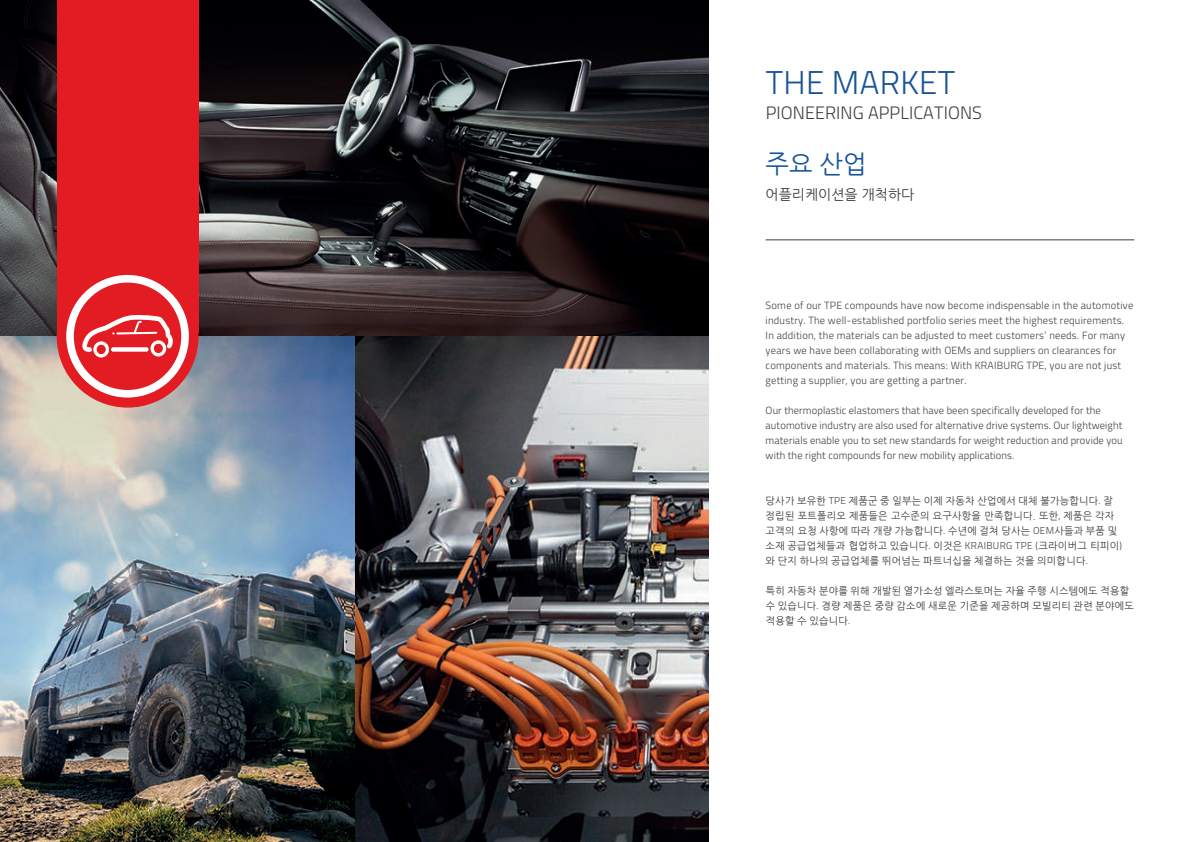
<style>
.page{position:relative;width:1191px;height:842px;background:#fff}
.page>*{position:absolute;margin:0;border:0;box-sizing:border-box;transform-origin:0 0}
.t1{font:300 33px "Titillium Web";letter-spacing:.01em;color:#165398}
.t2{font:25px "Nanum Gothic";color:#165398}
.t3{font:300 18px "Titillium Web";letter-spacing:.005em;color:#3e3e3f}
.t4{font:14px "Nanum Gothic";color:#3e3e3f}
.t5{font:300 10.5px/15px "Titillium Web";letter-spacing:.02em;color:#3e3e3f}
.t6{font:10px/15px "Nanum Gothic";letter-spacing:.03em;color:#3e3e3f}
.s1{font-family:"Titillium Web";font-weight:300}
</style>
<div class="page">
<img style="left:0;top:0;width:709px;height:842px">
<hr style="left:765px;top:240px;width:369px;height:1px;background:#3e3e3f">
<div style="left:57px;top:0;width:141px;height:333px;background:#e31b22"></div>
<div style="left:57px;top:266px;width:141px;height:142px;background:#e31b22;border-radius:50%"></div>
<svg style="left:66px;top:275px;width:123px;height:123px"></svg>
<h1 class="t1" style="left:766px;top:58px;width:191px">THE MARKET</h1>
<h3 class="t3" style="left:765px;top:99px;width:218px">PIONEERING APPLICATIONS</h3>
<h2 class="t2" style="left:765px;top:152px;width:102px">주요 산업</h2>
<h3 class="t4" style="left:765px;top:188px;width:150px">어플리케이션을 개척하다</h3>
<p class="t5" style="left:765px;top:297px;width:369px">Some of our TPE compounds have now become indispensable in the automotive industry. The well-established portfolio series meet the highest requirements.<br>In addition, the materials can be adjusted to meet customers’ needs. For many years we have been collaborating with OEMs and suppliers on clearances for components and materials. This means: With KRAIBURG TPE, you are not just getting a supplier, you are getting a partner.</p>
<p class="t5" style="left:765px;top:402px;width:358px">Our thermoplastic elastomers that have been specifically developed for the automotive industry are also used for alternative drive systems. Our lightweight materials enable you to set new standards for weight reduction and provide you with the right compounds for new mobility applications.</p>
<p class="t6" style="left:765px;top:494px;width:358px">당사가 보유한 <span class="s1">TPE</span> 제품군 중 일부는 이제 자동차 산업에서 대체 불가능합니다<span class="s1">.</span> 잘 정립된 포트폴리오 제품들은 고수준의 요구사항을 만족합니다. 또한<span class="s1">,</span> 제품은 각자 고객의 요청 사항에 따라 개량 가능합니다<span class="s1">.</span> 수년에 걸쳐 당사는 <span class="s1">OEM</span>사들과 부품 및 소재 공급업체들과 협업하고 있습니다<span class="s1">.</span> 이것은 <span class="s1">KRAIBURG TPE (</span>크라이버그 티피이<span class="s1">) </span>와 단지 하나의 공급업체를 뛰어넘는 파트너십을 체결하는 것을 의미합니다<span class="s1">.</span></p>
<p class="t6" style="left:765px;top:584px;width:370px">특히 자동차 분야를 위해 개발된 열가소성 엘라스토머는 자율 주행 시스템에도 적용할 수 있습니다<span class="s1">.</span> 경량 제품은 중량 감소에 새로운 기준을 제공하며 모빌리티 관련 분야에도 적용할 수 있습니다<span class="s1">.</span></p>
</div>
